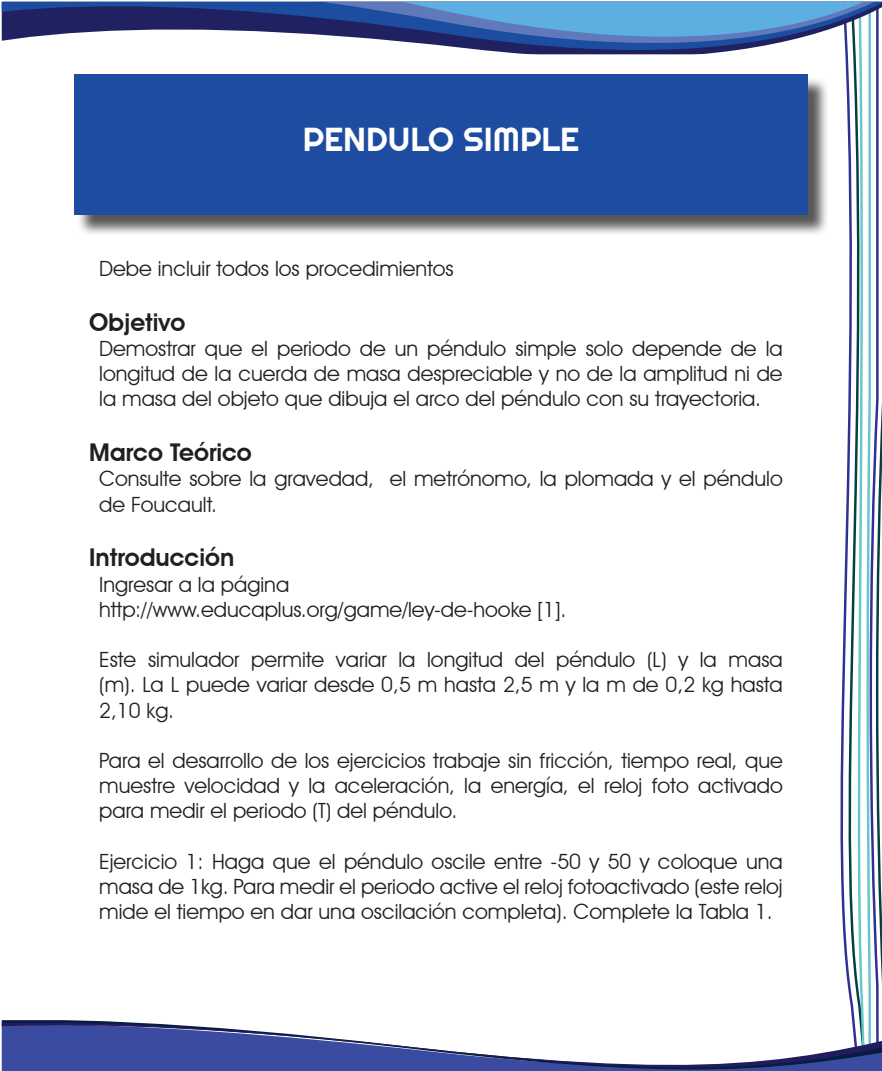
<style>
.page{position:relative;width:882px;height:1071px;background:#fff}
.page>*{position:absolute;margin:0;border:0;box-sizing:border-box;transform-origin:0 0}
.t1{font:33.25px "Righteous";color:#fff}
.t2{font:600 24.5px "Avant Garde IT Cby BT";color:#231f20}
.t3{font:21px/25.2px "Avant Garde IT Cby BT";color:#231f20;text-align:justify}
</style>
<div class="page">
<svg style="left:880px;top:403px;width:2px;height:581px"></svg>
<svg style="left:840px;top:120px;width:40px;height:876px"></svg>
<svg style="left:853px;top:120px;width:19px;height:876px"></svg>
<svg style="left:846px;top:90px;width:33px;height:30px"></svg>
<svg style="left:2px;top:2px;width:880px;height:84px"></svg>
<svg style="left:2px;top:1006px;width:880px;height:65px"></svg>
<div style="left:77px;top:77px;width:752px;height:160px;background:#231f20;opacity:.75"></div>
<div style="left:74px;top:74px;width:734px;height:141px;background:#1e4ca0"></div>
<h1 class="t1" style="left:303px;top:118px;width:278px">PENDULO SIMPLE</h1>
<p class="t3" style="left:99px;top:255px;width:356px">Debe incluir todos los procedimientos</p>
<p class="t2" style="left:89px;top:307px;width:97px">Objetivo</p>
<p class="t3" style="left:99px;top:336px;width:685px">Demostrar que el periodo de un péndulo simple solo depende de la longitud de la cuerda de masa despreciable y no de la amplitud ni de la masa del objeto que dibuja el arco del péndulo con su trayectoria.</p>
<p class="t2" style="left:89px;top:438px;width:164px">Marco Teórico</p>
<p class="t3" style="left:99px;top:466px;width:685px">Consulte sobre la gravedad, el metrónomo, la plomada y el péndulo de Foucault.</p>
<p class="t2" style="left:89px;top:543px;width:147px">Introducción</p>
<p class="t3" style="left:99px;top:571px;width:469px">Ingresar a la página http://www.educaplus.org/game/ley-de-hooke [1].</p>
<p class="t3" style="left:99px;top:647px;width:685px">Este simulador permite variar la longitud del péndulo (L) y la masa (m). La L puede variar desde 0,5 m hasta 2,5 m y la m de 0,2 kg hasta 2,10 kg.</p>
<p class="t3" style="left:99px;top:748px;width:685px">Para el desarrollo de los ejercicios trabaje sin fricción, tiempo real, que muestre velocidad y la aceleración, la energía, el reloj foto activado para medir el periodo (T) del péndulo.</p>
<p class="t3" style="left:99px;top:849px;width:685px">Ejercicio 1: Haga que el péndulo oscile entre -50 y 50 y coloque una masa de 1kg. Para medir el periodo active el reloj fotoactivado (este reloj mide el tiempo en dar una oscilación completa). Complete la Tabla 1.</p>
</div>
